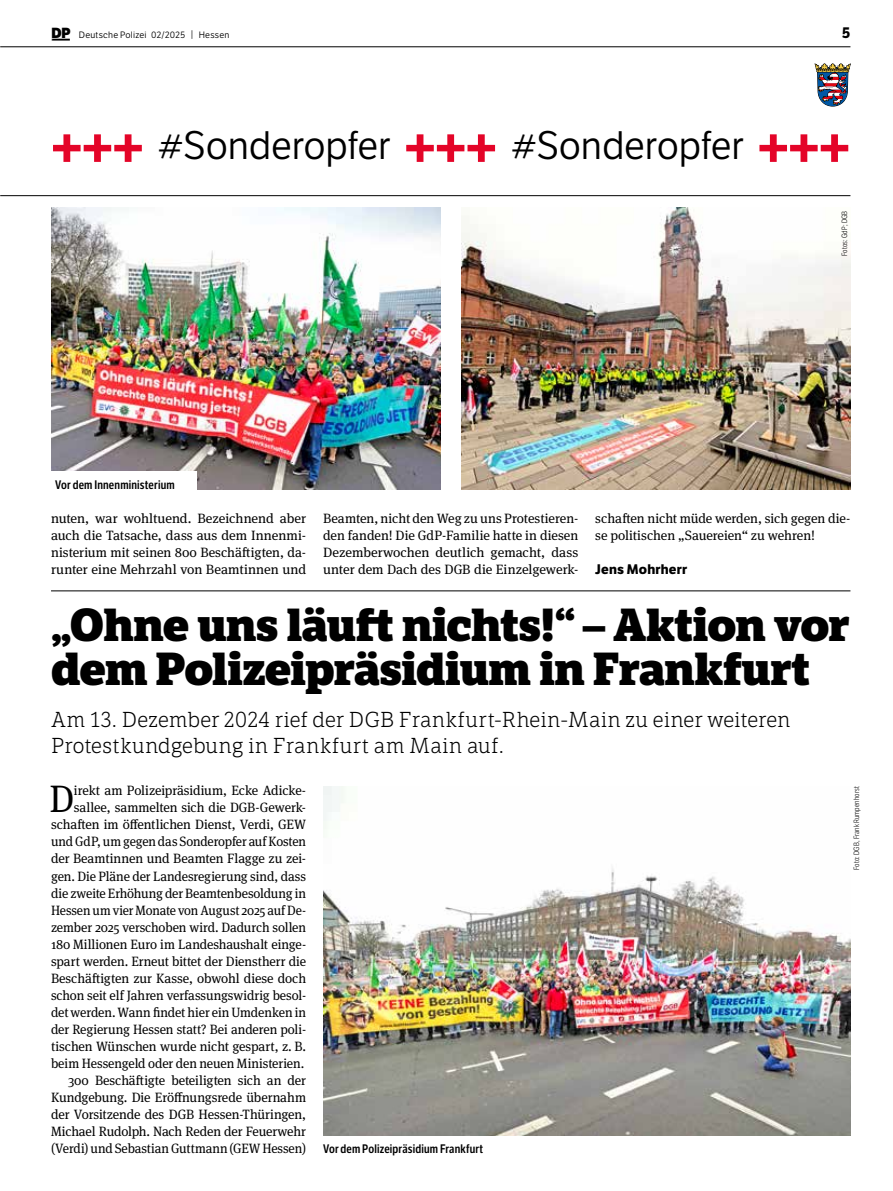
<style>
.page{position:relative;width:893px;height:1191px;background:#fff}
.page>*{position:absolute;margin:0;border:0;box-sizing:border-box;transform-origin:0 0}
.t1{font:800 45px/44.1px "LFT Etica Sheriff";letter-spacing:-.025em;color:#000}
.t2{font:38.7px "LFT Etica Bk";letter-spacing:-.005em;color:#000}
.t3{font:38.25px "Meta Serif Pro";color:#000}
.t4{font:300 21px/25.5px "LFT Etica Sheriff";letter-spacing:.005em;color:#000}
.t5{font:700 15px "LFT Etica";color:#000}
.t6{font:13.5px/17px "Meta Serif Pro";letter-spacing:-.005em;color:#000;text-align:justify}
.t7{font:700 13.5px "LFT Etica";letter-spacing:.015em;color:#000}
.t8{font:600 12px "LFT Etica Condensed";letter-spacing:.015em;color:#000}
.t9{font:9px "LFT Etica Bk";letter-spacing:.025em;color:#000}
.t10{font:300 7.5px "LFT Etica Condensed";letter-spacing:.025em;color:#000}
.s1{font-family:"LFT Etica XB";font-size:14.25px}
.s2{font-size:9.3px}
.s3{font-family:"LFT Etica XB";font-size:52.65px;color:#e40428}
</style>
<div class="page">
<hr style="left:0;top:195px;width:850px;height:1px;background:#000">
<hr style="left:0;top:47px;width:850px;height:1px;background:#000">
<svg style="left:52px;top:39px;width:18px;height:2px"></svg>
<svg style="left:815px;top:64px;width:35px;height:42px"></svg>
<img style="left:461px;top:207px;width:389px;height:282px">
<img style="left:51px;top:207px;width:389px;height:282px">
<hr style="left:51px;top:590px;width:799px;height:1px;background:#000">
<img style="left:323px;top:786px;width:527px;height:349px">
<div style="left:51px;top:471px;width:146px;height:22px;background:#fff"></div>
<p class="t9" style="left:52px;top:29px;width:179px"><span class="s1">DP</span> Deutsche Polizei 02/2025 <span class="s2">|</span> Hessen</p>
<p class="t5" style="left:842px;top:23px;width:10px">5</p>
<h2 class="t2" style="left:51px;top:123px;width:801px"><span class="s3">+++</span> #Sonderopfer <span class="s3">+++</span> #Sonderopfer <span class="s3">+++</span></h2>
<p class="t8" style="left:55px;top:478px;width:121px">Vor dem Innenministerium</p>
<p class="t10" style="left:840px;top:256px;width:47px;rotate:-90deg">Fotos: GdP; DGB</p>
<p class="t6" style="left:51px;top:509px;width:257px">nuten, war wohltuend. Bezeichnend aber auch die Tatsache, dass aus dem Innenmi&shy;nisterium mit seinen 800 Beschäftigten, da&shy;runter eine Mehrzahl von Beamtinnen und</p>
<p class="t6" style="left:323px;top:509px;width:257px">Beamten, nicht den Weg zu uns Protestieren&shy;den fanden! Die GdP-Familie hatte in diesen Dezemberwochen deutlich gemacht, dass unter dem Dach des DGB die Einzelgewerk-</p>
<p class="t6" style="left:595px;top:509px;width:257px">schaften nicht müde werden, sich gegen die&shy;se politischen „Sauereien“ zu wehren!</p>
<p class="t7" style="left:595px;top:561px;width:93px">Jens Mohrherr</p>
<h1 class="t1" style="left:51px;top:603px;width:800px">„Ohne uns läuft nichts!“ – Aktion vor dem Polizeipräsidium in Frankfurt</h1>
<h3 class="t4" style="left:51px;top:707px;width:741px">Am 13. Dezember 2024 rief der DGB Frankfurt-Rhein-Main zu einer weiteren<br>Protestkundgebung in Frankfurt am Main auf.</h3>
<h3 class="t3" style="left:50px;top:771px;width:26px">D</h3>
<p class="t6" style="left:51px;top:781px;width:257px;text-align:right">irekt am Polizeipräsidium, Ecke Adicke&shy;sallee, sammelten sich die DGB-Gewerk&shy;schaften im öffentlichen Dienst, Verdi, GEW und GdP, um gegen das Sonderopfer auf Kosten der Beamtinnen und Beamten Flagge zu zei&shy;gen. Die Pläne der Landesregierung sind, dass die zweite Erhöhung der Beamtenbesoldung in Hessen um vier Monate von August 2025 auf De&shy;zember 2025 verschoben wird. Dadurch sollen 180 Millionen Euro im Landeshaushalt einge&shy;spart werden. Erneut bittet der Dienstherr die Beschäftigten zur Kasse, obwohl diese doch schon seit elf Jahren verfassungswidrig besol&shy;det werden. Wann findet hier ein Umdenken in der Regierung Hessen statt? Bei anderen poli&shy;tischen Wünschen wurde nicht gespart, z. B. beim Hessengeld oder den neuen Ministerien.<br>300 Beschäftigte beteiligten sich an der Kundgebung. Die Eröffnungsrede übernahm der Vorsitzende des DGB Hessen-Thüringen, Michael Rudolph. Nach Reden der Feuerwehr (Verdi) und Sebastian Guttmann (GEW Hessen)</p>
<p class="t10" style="left:852px;top:870px;width:86px;rotate:-90deg">Foto: DGB, Frank Rumpenhorst</p>
<p class="t8" style="left:323px;top:1141px;width:161px">Vor dem Polizeipräsidium Frankfurt</p>
</div>
